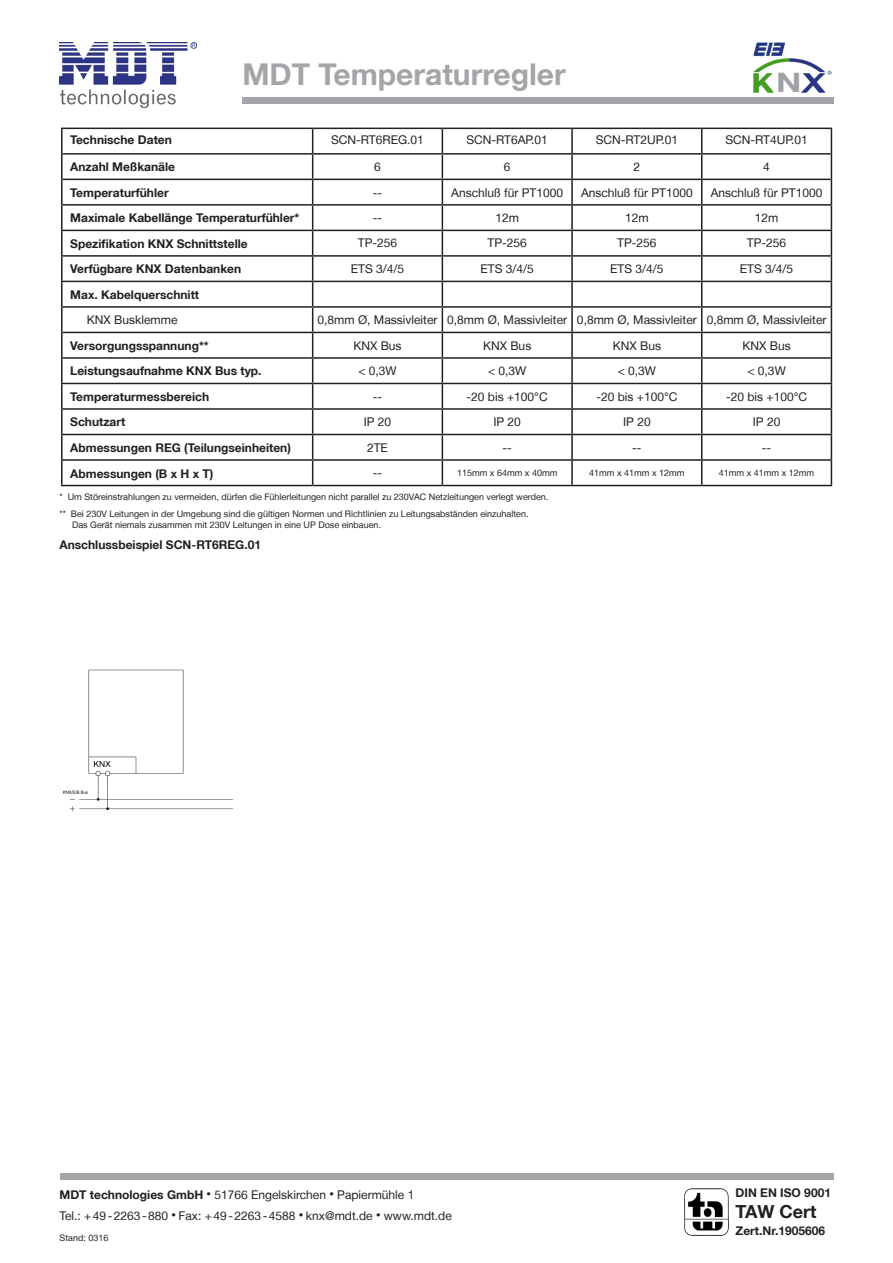
<style>
.page{position:relative;width:893px;height:1263px;background:#fff}
.page>*{position:absolute;margin:0;border:0;box-sizing:border-box;transform-origin:0 0}
.t1{font:700 30px "Helvetica Neue LT";color:#a4a5a9}
.t2{font:700 26.85px "Helvetica Neue LT";color:#a0a1a5;scale:1.28 1}
.t3{font:700 18px "Helvetica Neue LT";color:#231f20}
.td-data-centered{font:12px/21px "Helvetica Neue LT";color:#231f20}
.td-data{font:700 12px "Helvetica Neue LT";color:#231f20}
.td-title{font:12px "Helvetica Neue LT";color:#231f20}
.td-title-2{font:700 12px "Helvetica Neue LT";color:#231f20}
.td-data-2{font:12px "Helvetica Neue LT";color:#231f20}
.td-data-3{font:9px/10.8px "Helvetica Neue LT";color:#231f20}
.td-data-centered-2{font:9px "Helvetica Neue LT";color:#231f20}
.s1{font-weight:700}
.s2{font-size:9px}
</style>
<div class="page">
<hr style="left:61px;top:230px;width:252px;height:1px;background:#231f20">
<hr style="left:61px;top:231px;width:2px;height:24px;background:#231f20">
<hr style="left:61px;top:255px;width:252px;height:2px;background:#231f20">
<hr style="left:61px;top:257px;width:2px;height:24px;background:#231f20">
<hr style="left:61px;top:281px;width:252px;height:1px;background:#231f20">
<hr style="left:61px;top:128px;width:252px;height:1px;background:#231f20">
<hr style="left:61px;top:129px;width:2px;height:25px;background:#231f20">
<hr style="left:61px;top:154px;width:2px;height:25px;background:#231f20">
<hr style="left:61px;top:179px;width:2px;height:25px;background:#231f20">
<hr style="left:61px;top:204px;width:252px;height:2px;background:#231f20">
<hr style="left:61px;top:206px;width:2px;height:24px;background:#231f20">
<hr style="left:61px;top:282px;width:2px;height:24px;background:#231f20">
<hr style="left:61px;top:306px;width:252px;height:2px;background:#231f20">
<hr style="left:61px;top:308px;width:2px;height:24px;background:#231f20">
<hr style="left:61px;top:332px;width:2px;height:26px;background:#231f20">
<hr style="left:61px;top:358px;width:2px;height:25px;background:#231f20">
<hr style="left:61px;top:383px;width:252px;height:1px;background:#231f20">
<hr style="left:61px;top:384px;width:2px;height:24px;background:#231f20">
<hr style="left:61px;top:408px;width:252px;height:2px;background:#231f20">
<hr style="left:61px;top:410px;width:2px;height:24px;background:#231f20">
<hr style="left:61px;top:434px;width:252px;height:1px;background:#231f20">
<hr style="left:61px;top:435px;width:2px;height:24px;background:#231f20">
<hr style="left:61px;top:459px;width:252px;height:2px;background:#231f20">
<hr style="left:61px;top:461px;width:2px;height:24px;background:#231f20">
<svg style="left:62px;top:128px;width:770px;height:357px"></svg>
<hr style="left:61px;top:485px;width:252px;height:1px;background:#231f20">
<hr style="left:313px;top:485px;width:129px;height:1px;background:#231f20">
<hr style="left:442px;top:485px;width:130px;height:1px;background:#231f20">
<hr style="left:572px;top:485px;width:130px;height:1px;background:#231f20">
<hr style="left:702px;top:485px;width:130px;height:1px;background:#231f20">
<hr style="left:63px;top:153px;width:250px;height:2px;background:#231f20">
<hr style="left:313px;top:153px;width:129px;height:2px;background:#231f20">
<hr style="left:442px;top:153px;width:130px;height:2px;background:#231f20">
<hr style="left:572px;top:153px;width:130px;height:2px;background:#231f20">
<hr style="left:702px;top:153px;width:129px;height:2px;background:#231f20">
<hr style="left:63px;top:179px;width:250px;height:1px;background:#231f20">
<hr style="left:313px;top:179px;width:129px;height:1px;background:#231f20">
<hr style="left:442px;top:179px;width:130px;height:1px;background:#231f20">
<hr style="left:572px;top:179px;width:130px;height:1px;background:#231f20">
<hr style="left:702px;top:179px;width:129px;height:1px;background:#231f20">
<hr style="left:63px;top:332px;width:250px;height:1px;background:#231f20">
<hr style="left:313px;top:332px;width:129px;height:1px;background:#231f20">
<hr style="left:442px;top:332px;width:130px;height:1px;background:#231f20">
<hr style="left:572px;top:332px;width:130px;height:1px;background:#231f20">
<hr style="left:702px;top:332px;width:129px;height:1px;background:#231f20">
<hr style="left:63px;top:357px;width:250px;height:2px;background:#231f20">
<hr style="left:313px;top:357px;width:129px;height:2px;background:#231f20">
<hr style="left:442px;top:357px;width:130px;height:2px;background:#231f20">
<hr style="left:572px;top:357px;width:130px;height:2px;background:#231f20">
<hr style="left:702px;top:357px;width:129px;height:2px;background:#231f20">
<img style="left:63px;top:669px;width:170px;height:143px">
<img style="left:60px;top:43px;width:137px;height:65px">
<div style="left:242px;top:98px;width:591px;height:6px;background:#a4a5a9"></div>
<div style="left:60px;top:1174px;width:773px;height:6px;background:#a4a5a9"></div>
<img style="left:685px;top:1188px;width:44px;height:48px">
<img style="left:753px;top:43px;width:79px;height:50px">
<p class="t1" style="left:242px;top:56px;width:325px">MDT Temperaturregler</p>
<p class="t2" style="left:776px;top:66px;width:21px">N</p>
<p class="td-title-2" style="left:70px;top:132px;width:103px">Technische Daten</p>
<p class="td-title" style="left:331px;top:133px;width:94px">SCN-RT6REG.01</p>
<p class="td-title" style="left:466px;top:133px;width:83px">SCN-RT6AP.01</p>
<p class="td-title" style="left:596px;top:133px;width:84px">SCN-RT2UP.01</p>
<p class="td-title" style="left:725px;top:133px;width:84px">SCN-RT4UP.01</p>
<p class="td-data" style="left:70px;top:160px;width:106px">Anzahl Meßkanäle</p>
<p class="td-data-centered" style="left:374px;top:156px;width:8px">6</p>
<p class="td-data-centered" style="left:504px;top:156px;width:8px">6</p>
<p class="td-data-centered" style="left:634px;top:156px;width:8px">2</p>
<p class="td-data-centered" style="left:763px;top:156px;width:8px">4</p>
<p class="td-data" style="left:70px;top:185px;width:100px">Temperaturfühler</p>
<p class="td-data-centered" style="left:373px;top:182px;width:11px">--</p>
<p class="td-data-centered" style="left:451px;top:182px;width:113px">Anschluß für PT1000</p>
<p class="td-data-centered" style="left:581px;top:182px;width:113px">Anschluß für PT1000</p>
<p class="td-data-centered" style="left:711px;top:182px;width:113px">Anschluß für PT1000</p>
<p class="td-data" style="left:70px;top:211px;width:231px">Maximale Kabellänge Temperaturfühler*</p>
<p class="td-data-centered" style="left:373px;top:207px;width:11px">--</p>
<p class="td-data-centered" style="left:495px;top:207px;width:25px">12m</p>
<p class="td-data-centered" style="left:625px;top:207px;width:25px">12m</p>
<p class="td-data-centered" style="left:755px;top:207px;width:25px">12m</p>
<p class="td-data" style="left:70px;top:236px;width:179px">Spezifikation KNX Schnittstelle</p>
<p class="td-data-centered" style="left:358px;top:232px;width:41px">TP-256</p>
<p class="td-data-centered" style="left:487px;top:232px;width:41px">TP-256</p>
<p class="td-data-centered" style="left:617px;top:232px;width:41px">TP-256</p>
<p class="td-data-centered" style="left:747px;top:232px;width:41px">TP-256</p>
<p class="td-data" style="left:70px;top:262px;width:172px">Verfügbare KNX Datenbanken</p>
<p class="td-data-centered" style="left:351px;top:258px;width:55px">ETS 3/4/5</p>
<p class="td-data-centered" style="left:481px;top:258px;width:55px">ETS 3/4/5</p>
<p class="td-data-centered" style="left:610px;top:258px;width:55px">ETS 3/4/5</p>
<p class="td-data-centered" style="left:740px;top:258px;width:55px">ETS 3/4/5</p>
<p class="td-data" style="left:70px;top:287px;width:130px">Max. Kabelquerschnitt</p>
<p class="td-data-2" style="left:87px;top:313px;width:92px">KNX Busklemme</p>
<p class="td-data-centered" style="left:318px;top:309px;width:121px">0,8mm Ø, Massivleiter</p>
<p class="td-data-centered" style="left:447px;top:309px;width:121px">0,8mm Ø, Massivleiter</p>
<p class="td-data-centered" style="left:577px;top:309px;width:121px">0,8mm Ø, Massivleiter</p>
<p class="td-data-centered" style="left:707px;top:309px;width:121px">0,8mm Ø, Massivleiter</p>
<p class="td-data" style="left:70px;top:338px;width:140px">Versorgungsspannung**</p>
<p class="td-data-centered" style="left:353px;top:335px;width:50px">KNX Bus</p>
<p class="td-data-centered" style="left:483px;top:335px;width:50px">KNX Bus</p>
<p class="td-data-centered" style="left:613px;top:335px;width:50px">KNX Bus</p>
<p class="td-data-centered" style="left:742px;top:335px;width:50px">KNX Bus</p>
<p class="td-data" style="left:70px;top:364px;width:193px">Leistungsaufnahme KNX Bus typ.</p>
<p class="td-data-centered" style="left:358px;top:360px;width:40px">&lt; 0,3W</p>
<p class="td-data-centered" style="left:488px;top:360px;width:40px">&lt; 0,3W</p>
<p class="td-data-centered" style="left:618px;top:360px;width:40px">&lt; 0,3W</p>
<p class="td-data-centered" style="left:747px;top:360px;width:40px">&lt; 0,3W</p>
<p class="td-data" style="left:70px;top:389px;width:140px">Temperaturmessbereich</p>
<p class="td-data-centered" style="left:373px;top:386px;width:11px">--</p>
<p class="td-data-centered" style="left:467px;top:386px;width:83px">-20 bis +100°C</p>
<p class="td-data-centered" style="left:596px;top:386px;width:83px">-20 bis +100°C</p>
<p class="td-data-centered" style="left:726px;top:386px;width:83px">-20 bis +100°C</p>
<p class="td-data" style="left:70px;top:415px;width:57px">Schutzart</p>
<p class="td-data-centered" style="left:364px;top:411px;width:29px">IP 20</p>
<p class="td-data-centered" style="left:493px;top:411px;width:29px">IP 20</p>
<p class="td-data-centered" style="left:623px;top:411px;width:29px">IP 20</p>
<p class="td-data-centered" style="left:753px;top:411px;width:29px">IP 20</p>
<p class="td-data" style="left:70px;top:440px;width:222px">Abmessungen REG (Teilungseinheiten)</p>
<p class="td-data-centered" style="left:367px;top:437px;width:22px">2TE</p>
<p class="td-data-centered" style="left:503px;top:437px;width:11px">--</p>
<p class="td-data-centered" style="left:632px;top:437px;width:11px">--</p>
<p class="td-data-centered" style="left:762px;top:437px;width:11px">--</p>
<p class="td-data" style="left:70px;top:466px;width:145px">Abmessungen (B x H x T)</p>
<p class="td-data-centered" style="left:373px;top:462px;width:11px">--</p>
<p class="td-data-centered-2" style="left:457px;top:467px;width:102px">115mm x 64mm x 40mm</p>
<p class="td-data-centered-2" style="left:589px;top:467px;width:97px">41mm x 41mm x 12mm</p>
<p class="td-data-centered-2" style="left:719px;top:467px;width:97px">41mm x 41mm x 12mm</p>
<p class="td-data-3" style="left:60px;top:491px;width:490px">* Um Störeinstrahlungen zu vermeiden, dürfen die Fühlerleitungen nicht parallel zu 230VAC Netzleitungen verlegt werden.</p>
<p class="td-data-3" style="left:72px;top:508px;width:458px;text-indent:-13px">** Bei 230V Leitungen in der Umgebung sind die gültigen Normen und Richtlinien zu Leitungsabständen einzuhalten.<br>Das Gerät niemals zusammen mit 230V Leitungen in eine UP Dose einbauen.</p>
<p class="td-data" style="left:60px;top:537px;width:203px">Anschlussbeispiel SCN-RT6REG.01</p>
<p class="td-data-centered" style="left:60px;top:1183px;width:394px"><span class="s1">MDT technologies GmbH</span> <span class="s2">•</span> 51766 Engelskirchen <span class="s2">•</span> Papiermühle 1<br>Tel.: +49-2263-880 <span class="s2">•</span> Fax: +49-2263-4588 <span class="s2">•</span> knx@mdt.de <span class="s2">•</span> www.mdt.de</p>
<p class="td-data-3" style="left:60px;top:1232px;width:50px">Stand: 0316</p>
<p class="td-data" style="left:736px;top:1185px;width:97px">DIN EN ISO 9001</p>
<p class="t3" style="left:736px;top:1200px;width:82px">TAW Cert</p>
<p class="td-data" style="left:736px;top:1223px;width:91px">Zert.Nr.1905606</p>
</div>
